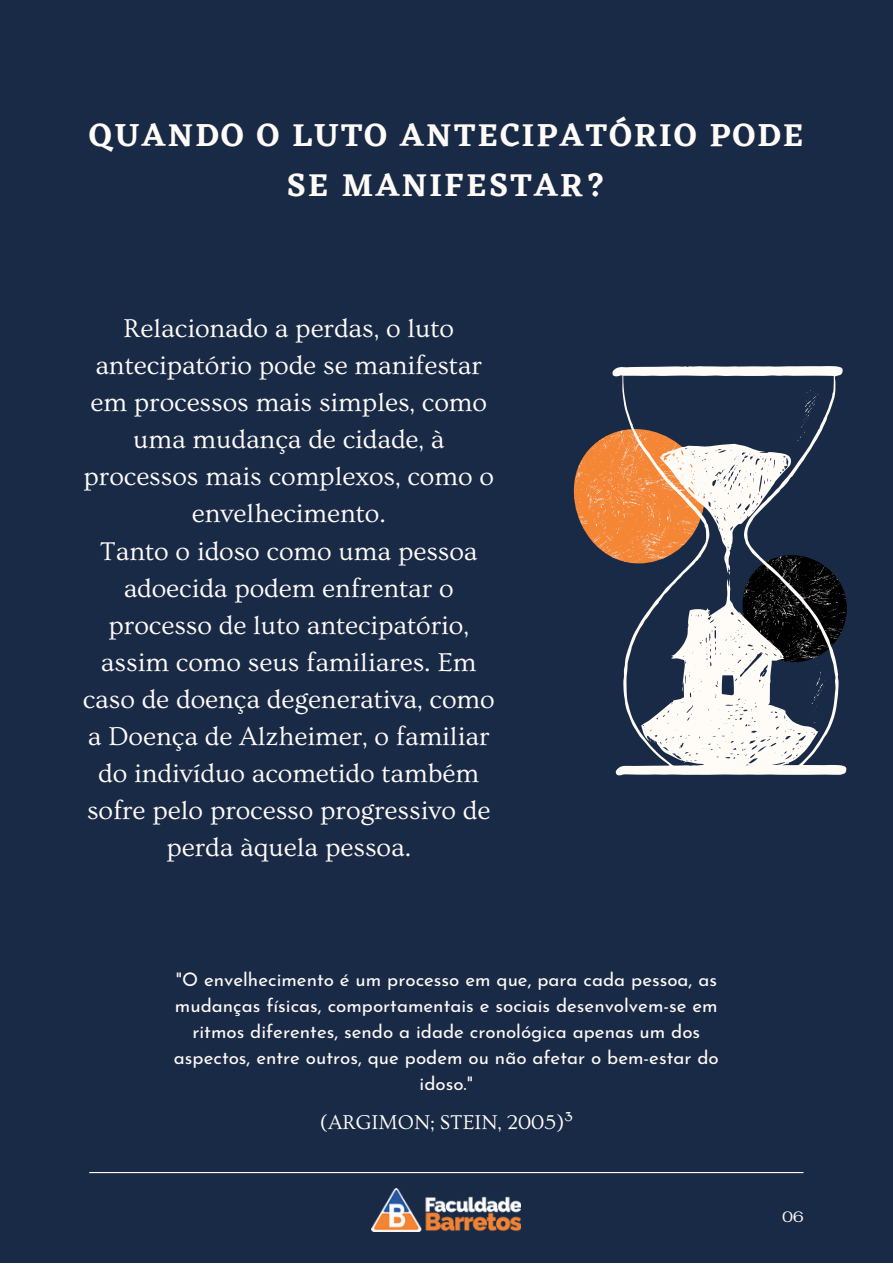
<style>
.page{position:relative;width:893px;height:1264px;background:#fff}
.page>*{position:absolute;margin:0;border:0;box-sizing:border-box;transform-origin:0 0}
.t1{font:600 33px/50.6px "Eczar";letter-spacing:.07em;color:#fffbf7;text-align:center}
.t2{font:27px/37px "Ovo";color:#fffbf7;text-align:center}
.t3{font:21px "Ovo";color:#fffbf7}
.t4{font:18.75px/26px "Josefin Sans";color:#fffbf7;text-align:center}
.t5{font:15px "Fahkwang";color:#fffbf7}
</style>
<div class="page">
<div style="left:0;top:0;width:892px;height:1262px;background:#192a47"></div>
<hr style="left:89px;top:1171px;width:714px;height:2px;background:#fffbf7">
<img style="left:372px;top:1188px;width:148px;height:43px">
<svg style="left:574px;top:434px;width:37px;height:123px;fill:#f48636"></svg>
<svg style="left:611px;top:366px;width:235px;height:409px"></svg>
<p class="t1" style="left:89px;top:109px;width:715px">QUANDO O LUTO ANTECIPATÓRIO PODE<br>SE MANIFESTAR?</p>
<p class="t2" style="left:83px;top:310px;width:412px">Relacionado a perdas, o luto antecipatório pode se manifestar em processos mais simples, como uma mudança de cidade, à processos mais complexos, como o envelhecimento.</p>
<p class="t2" style="left:83px;top:533px;width:413px">Tanto o idoso como uma pessoa adoecida podem enfrentar o processo de luto antecipatório, assim como seus familiares. Em caso de doença degenerativa, como a Doença de Alzheimer, o familiar do indivíduo acometido também sofre pelo processo progressivo de perda àquela pessoa.</p>
<p class="t4" style="left:174px;top:968px;width:546px">"O envelhecimento é um processo em que, para cada pessoa, as mudanças físicas, comportamentais e sociais desenvolvem-se em ritmos diferentes, sendo a idade cronológica apenas um dos aspectos, entre outros, que podem ou não afetar o bem-estar do idoso."</p>
<p class="t3" style="left:320px;top:1110px;width:255px">(ARGIMON; STEIN, 2005)³</p>
<p class="t5" style="left:782px;top:1206px;width:22px">06</p>
</div>
